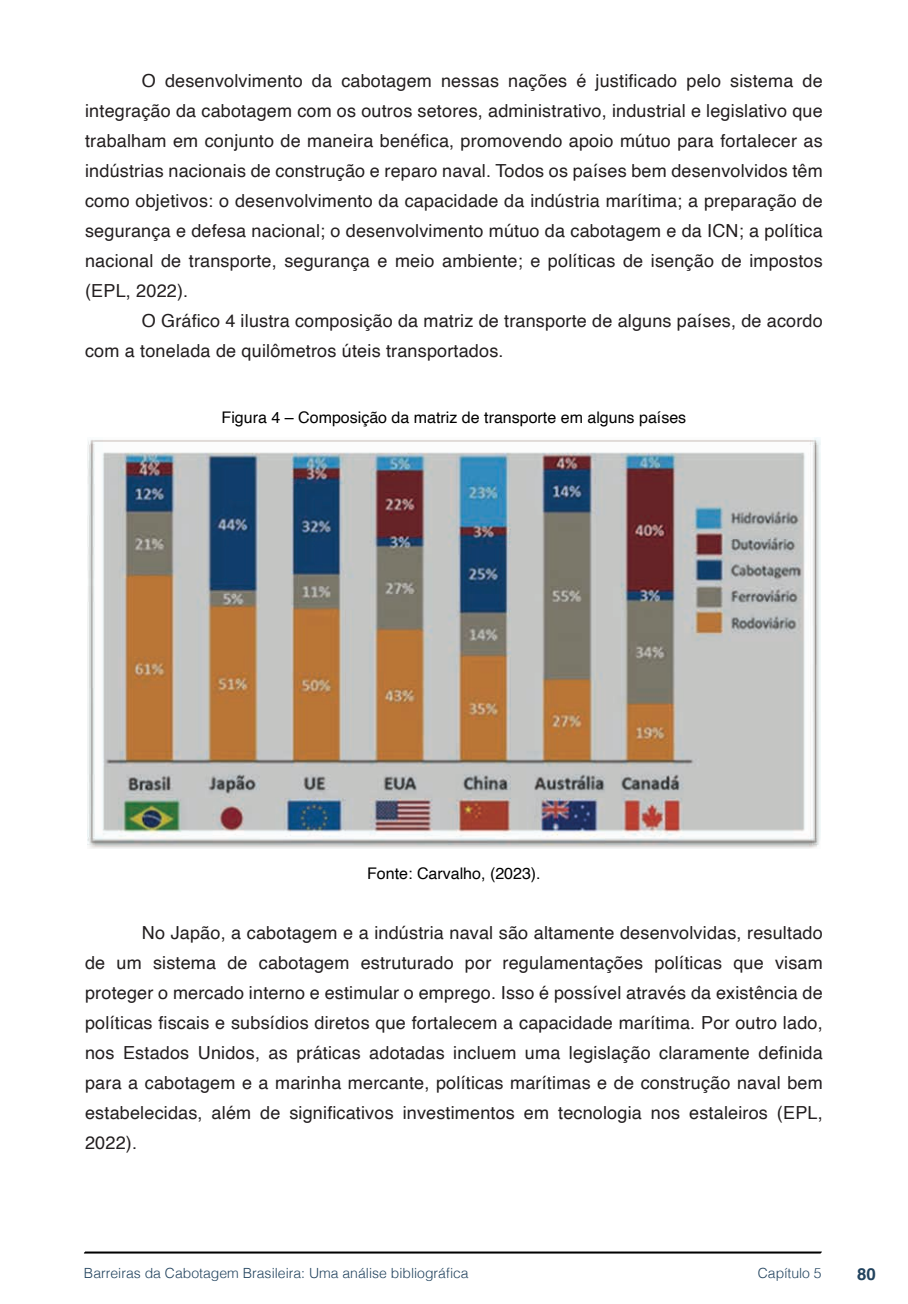
<style>
.page{position:relative;width:908px;height:1304px;background:#fff}
.page>*{position:absolute;margin:0;border:0;box-sizing:border-box;transform-origin:0 0}
.t1{font:18px/30px "Helvetica";letter-spacing:.01em;color:#231f20;text-align:justify}
.t2{font:700 16.8px "Helvetica";color:#23445f}
.t3{font:16px "Helvetica";color:#000}
.t4{font:300 14px "Helvetica";color:#23445f}
</style>
<div class="page">
<svg style="left:84px;top:1251px;width:737px;height:3px;background:#515151"></svg>
<img style="left:88px;top:438px;width:731px;height:411px">
<p class="t1" style="left:85px;top:66px;width:738px;text-indent:57px">O desenvolvimento da cabotagem nessas nações é justificado pelo sistema de integração da cabotagem com os outros setores, administrativo, industrial e legislativo que trabalham em conjunto de maneira benéfica, promovendo apoio mútuo para fortalecer as indústrias nacionais de construção e reparo naval. Todos os países bem desenvolvidos têm como objetivos: o desenvolvimento da capacidade da indústria marítima; a preparação de segurança e defesa nacional; o desenvolvimento mútuo da cabotagem e da ICN; a política nacional de transporte, segurança e meio ambiente; e políticas de isenção de impostos (EPL, 2022).</p>
<p class="t1" style="left:85px;top:306px;width:738px;text-indent:57px">O Gráfico 4 ilustra composição da matriz de transporte de alguns países, de acordo com a tonelada de quilômetros úteis transportados.</p>
<p class="t3" style="left:221px;top:405px;width:466px">Figura 4 – Composição da matriz de transporte em alguns países</p>
<p class="t3" style="left:367px;top:861px;width:175px">Fonte: Carvalho, (2023).</p>
<p class="t1" style="left:85px;top:919px;width:738px;text-indent:57px">No Japão, a cabotagem e a indústria naval são altamente desenvolvidas, resultado de um sistema de cabotagem estruturado por regulamentações políticas que visam proteger o mercado interno e estimular o emprego. Isso é possível através da existência de políticas fiscais e subsídios diretos que fortalecem a capacidade marítima. Por outro lado, nos Estados Unidos, as práticas adotadas incluem uma legislação claramente definida para a cabotagem e a marinha mercante, políticas marítimas e de construção naval bem estabelecidas, além de significativos investimentos em tecnologia nos estaleiros (EPL, 2022).</p>
<p class="t4" style="left:84px;top:1261px;width:386px">Barreiras da Cabotagem Brasileira: Uma análise bibliográfica</p>
<p class="t4" style="left:757px;top:1261px;width:65px">Capítulo 5</p>
<p class="t2" style="left:856px;top:1264px;width:20px">80</p>
</div>
